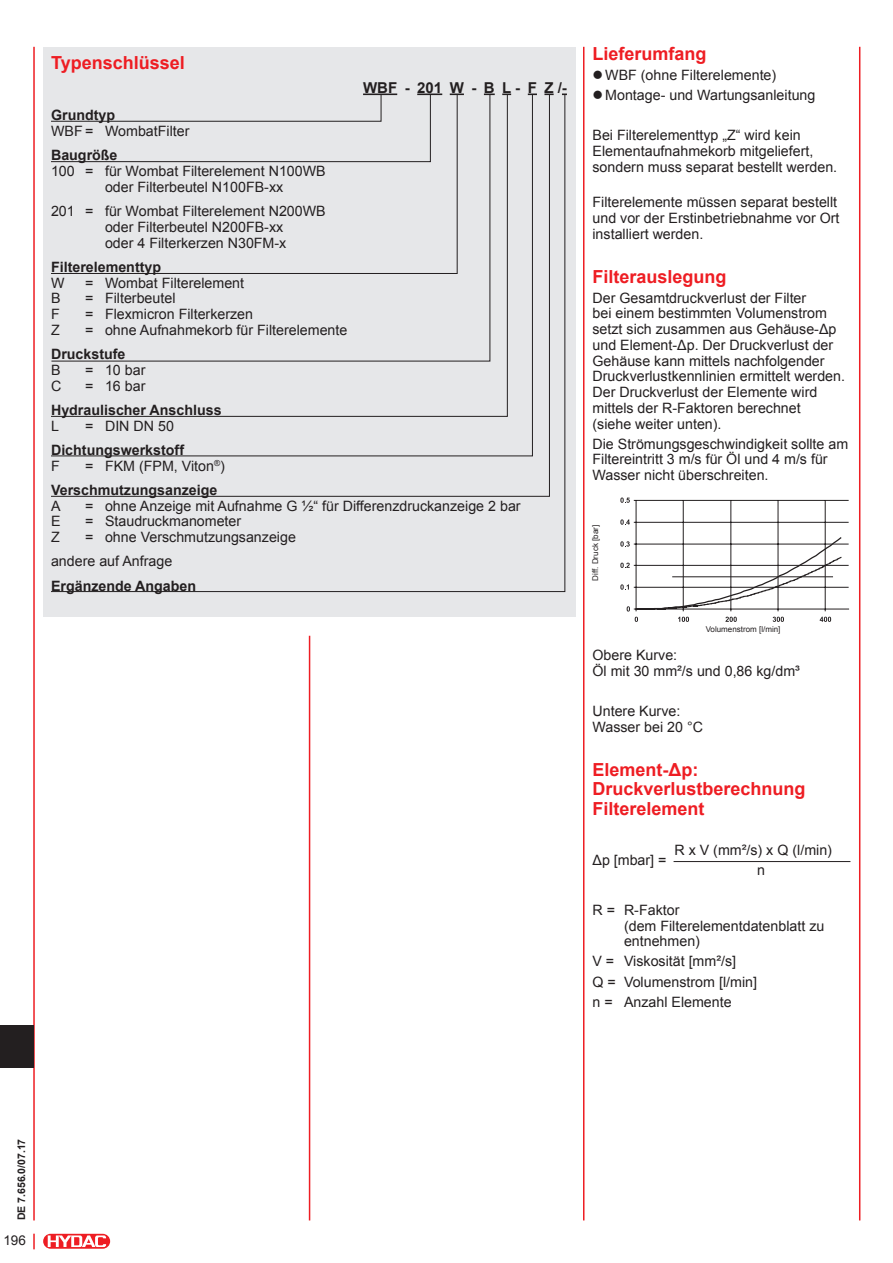
<style>
.page{position:relative;width:893px;height:1263px;background:#fff}
.page>*{position:absolute;margin:0;border:0;box-sizing:border-box;transform-origin:0 0}
._12er{font:700 18px/19.5px "Arial";color:#ee1d23}
._12er-2{font:700 15px "Arial";color:#231f20}
._9_5er{font:14.25px/15.8px "Arial";color:#231f20}
._9_5er-2{font:700 14.25px/15.8px "Arial";color:#231f20}
.Tabelle{font:13.5px "Arial";color:#231f20}
.t1{font:700 10.5px "Arial";color:#231f20}
._7_5er{font:7.95px "Arial";color:#231f20}
.s1{font-weight:700}
.s2{font-weight:400}
</style>
<div class="page">
<hr style="left:33px;top:47px;width:2px;height:1173px;background:#ee1d23">
<hr style="left:859px;top:47px;width:1px;height:1173px;background:#ee1d23">
<div style="left:43px;top:1233px;width:68px;height:16px;border:1px solid #fff;border-radius:7px"></div>
<svg style="left:43px;top:1234px;width:67px;height:15px"></svg>
<svg style="left:48px;top:1235px;width:58px;height:12px"></svg>
<svg style="left:33px;top:1234px;width:2px;height:15px"></svg>
<div style="left:0;top:1025px;width:34px;height:42px;background:#231f20"></div>
<div style="left:43px;top:47px;width:532px;height:570px;background:#e6e7e9"></div>
<svg style="left:51px;top:93px;width:515px;height:499px"></svg>
<svg style="left:51px;top:93px;width:407px;height:181px"></svg>
<svg style="left:51px;top:93px;width:391px;height:69px"></svg>
<hr style="left:583px;top:47px;width:1px;height:1173px;background:#ee1d23">
<hr style="left:309px;top:636px;width:1px;height:584px;background:#ee1d23">
<hr style="left:636px;top:587px;width:213px;height:1px;background:#231f20">
<hr style="left:636px;top:565px;width:213px;height:1px;background:#231f20">
<hr style="left:636px;top:544px;width:213px;height:1px;background:#231f20">
<hr style="left:636px;top:522px;width:213px;height:1px;background:#231f20">
<hr style="left:636px;top:500px;width:213px;height:1px;background:#231f20">
<hr style="left:683px;top:500px;width:1px;height:109px;background:#231f20">
<hr style="left:730px;top:500px;width:1px;height:109px;background:#231f20">
<hr style="left:778px;top:500px;width:1px;height:109px;background:#231f20">
<hr style="left:825px;top:500px;width:1px;height:109px;background:#231f20">
<hr style="left:636px;top:500px;width:1px;height:109px;background:#231f20">
<hr style="left:636px;top:609px;width:213px;height:1px;background:#231f20">
<svg style="left:620px;top:536px;width:223px;height:75px"></svg>
<svg style="left:620px;top:519px;width:16px;height:6px"></svg>
<svg style="left:620px;top:497px;width:16px;height:6px"></svg>
<svg style="left:635px;top:617px;width:3px;height:5px"></svg>
<svg style="left:678px;top:617px;width:11px;height:5px"></svg>
<svg style="left:725px;top:617px;width:12px;height:5px"></svg>
<svg style="left:773px;top:617px;width:11px;height:5px"></svg>
<svg style="left:820px;top:617px;width:11px;height:5px"></svg>
<hr style="left:674px;top:861px;width:176px;height:1px;background:#231f20">
<p class="_12er" style="left:51px;top:53px;width:135px">Typenschlüssel</p>
<p class="_9_5er" style="left:51px;top:108px;width:140px"><span class="s1">Grundtyp<br></span>WBF = WombatFilter</p>
<p class="_9_5er-2" style="left:51px;top:148px;width:68px">Baugröße</p>
<p class="_9_5er" style="left:51px;top:163px;width:276px">100 = für Wombat Filterelement N100WB</p>
<p class="_9_5er" style="left:105px;top:179px;width:180px">oder Filterbeutel N100FB-xx</p>
<p class="_9_5er" style="left:105px;top:203px;width:222px;text-indent:-54px">201 = für Wombat Filterelement N200WB oder Filterbeutel N200FB-xx<br>oder 4 Filterkerzen N30FM-x</p>
<p class="_9_5er-2" style="left:51px;top:259px;width:112px">Filterelementtyp<br><span class="s2">W</span></p>
<p class="_9_5er" style="left:85px;top:275px;width:161px">= Wombat Filterelement</p>
<p class="_9_5er" style="left:51px;top:291px;width:11px">B</p>
<p class="_9_5er" style="left:85px;top:291px;width:92px">= Filterbeutel</p>
<p class="_9_5er" style="left:51px;top:306px;width:10px">F</p>
<p class="_9_5er" style="left:85px;top:306px;width:170px">= Flexmicron Filterkerzen</p>
<p class="_9_5er" style="left:51px;top:322px;width:10px">Z</p>
<p class="_9_5er" style="left:85px;top:322px;width:264px">= ohne Aufnahmekorb für Filterelemente</p>
<p class="_9_5er-2" style="left:51px;top:347px;width:76px">Druckstufe<br><span class="s2">B</span></p>
<p class="_9_5er" style="left:85px;top:362px;width:62px">= 10 bar</p>
<p class="_12er-2" style="left:363px;top:77px;width:205px">WBF-201W-BL -FZ /-</p>
<p class="_9_5er" style="left:51px;top:378px;width:12px">C</p>
<p class="_9_5er" style="left:85px;top:378px;width:62px">= 16 bar</p>
<p class="_9_5er-2" style="left:51px;top:402px;width:172px">Hydraulischer Anschluss<br><span class="s2">L</span></p>
<p class="_9_5er" style="left:85px;top:418px;width:90px">= DIN DN 50</p>
<p class="_9_5er-2" style="left:51px;top:442px;width:135px">Dichtungswerkstoff<br><span class="s2">F</span></p>
<p class="_9_5er" style="left:85px;top:458px;width:141px">= FKM (FPM, Viton<sup>®</sup>)</p>
<p class="_9_5er-2" style="left:51px;top:482px;width:168px">Verschmutzungsanzeige<br><span class="s2">A</span></p>
<p class="_9_5er" style="left:85px;top:498px;width:437px">= ohne Anzeige mit Aufnahme G ½“ für Differenzdruckanzeige 2 bar</p>
<p class="_9_5er" style="left:51px;top:514px;width:11px">E</p>
<p class="_9_5er" style="left:85px;top:514px;width:158px">= Staudruckmanometer</p>
<p class="_9_5er" style="left:51px;top:529px;width:10px">Z</p>
<p class="_9_5er" style="left:85px;top:529px;width:212px">= ohne Verschmutzungsanzeige</p>
<p class="_9_5er" style="left:51px;top:554px;width:123px">andere auf Anfrage</p>
<p class="_9_5er-2" style="left:51px;top:578px;width:147px">Ergänzende Angaben</p>
<p class="_12er" style="left:592px;top:44px;width:116px">Lieferumfang</p>
<p class="_9_5er" style="left:605px;top:67px;width:173px">WBF (ohne Filterelemente)</p>
<p class="_9_5er" style="left:605px;top:87px;width:212px">Montage- und Wartungsanleitung</p>
<p class="_9_5er" style="left:592px;top:127px;width:246px">Bei Filterelementtyp „Z“ wird kein<br>Elementaufnahmekorb mitgeliefert, sondern muss separat bestellt werden.</p>
<p class="_9_5er" style="left:592px;top:195px;width:249px">Filterelemente müssen separat bestellt und vor der Erstinbetriebnahme vor Ort installiert werden.</p>
<p class="_12er" style="left:592px;top:267px;width:136px">Filterauslegung</p>
<p class="_9_5er" style="left:592px;top:290px;width:254px">Der Gesamtdruckverlust der Filter<br>bei einem bestimmten Volumenstrom setzt sich zusammen aus Gehäuse-Δp und Element-Δp. Der Druckverlust der Gehäuse kann mittels nachfolgender Druckverlustkennlinien ermittelt werden.<br>Der Druckverlust der Elemente wird mittels der R-Faktoren berechnet<br>(siehe weiter unten).</p>
<p class="_9_5er" style="left:592px;top:436px;width:257px">Die Strömungsgeschwindigkeit sollte am<br>Filtereintritt 3 m/s für Öl und 4 m/s für<br>Wasser nicht überschreiten.</p>
<p class="_7_5er" style="left:590px;top:581px;width:57px;rotate:-90deg">Diff. Druck [bar]</p>
<p class="_7_5er" style="left:706px;top:624px;width:76px">Volumenstrom [l/min]</p>
<p class="_9_5er" style="left:592px;top:648px;width:209px">Obere Kurve:<br>Öl mit 30 mm²/s und 0,86 kg/dm³</p>
<p class="_9_5er" style="left:592px;top:703px;width:112px">Untere Kurve:<br>Wasser bei 20 °C</p>
<p class="_12er" style="left:592px;top:760px;width:215px">Element-Δp:<br>Druckverlustberechnung<br>Filterelement</p>
<p class="_9_5er" style="left:592px;top:853px;width:76px">Δp [mbar] =</p>
<p class="_9_5er" style="left:674px;top:842px;width:159px">R x V (mm²/s) x Q (l/min)</p>
<p class="_9_5er" style="left:757px;top:862px;width:9px">n</p>
<p class="_9_5er" style="left:624px;top:902px;width:202px;text-indent:-32px">R = R-Faktor<br>(dem Filterelementdatenblatt zu entnehmen)</p>
<p class="_9_5er" style="left:592px;top:954px;width:145px">V = Viskosität [mm²/s]</p>
<p class="_9_5er" style="left:592px;top:974px;width:166px">Q = Volumenstrom [l/min]</p>
<p class="_9_5er" style="left:592px;top:994px;width:141px">n = Anzahl Elemente</p>
<p class="t1" style="left:14px;top:1220px;width:83px;rotate:-90deg">DE 7.656.0/07.17</p>
<p class="Tabelle" style="left:3px;top:1231px;width:24px">196</p>
</div>
